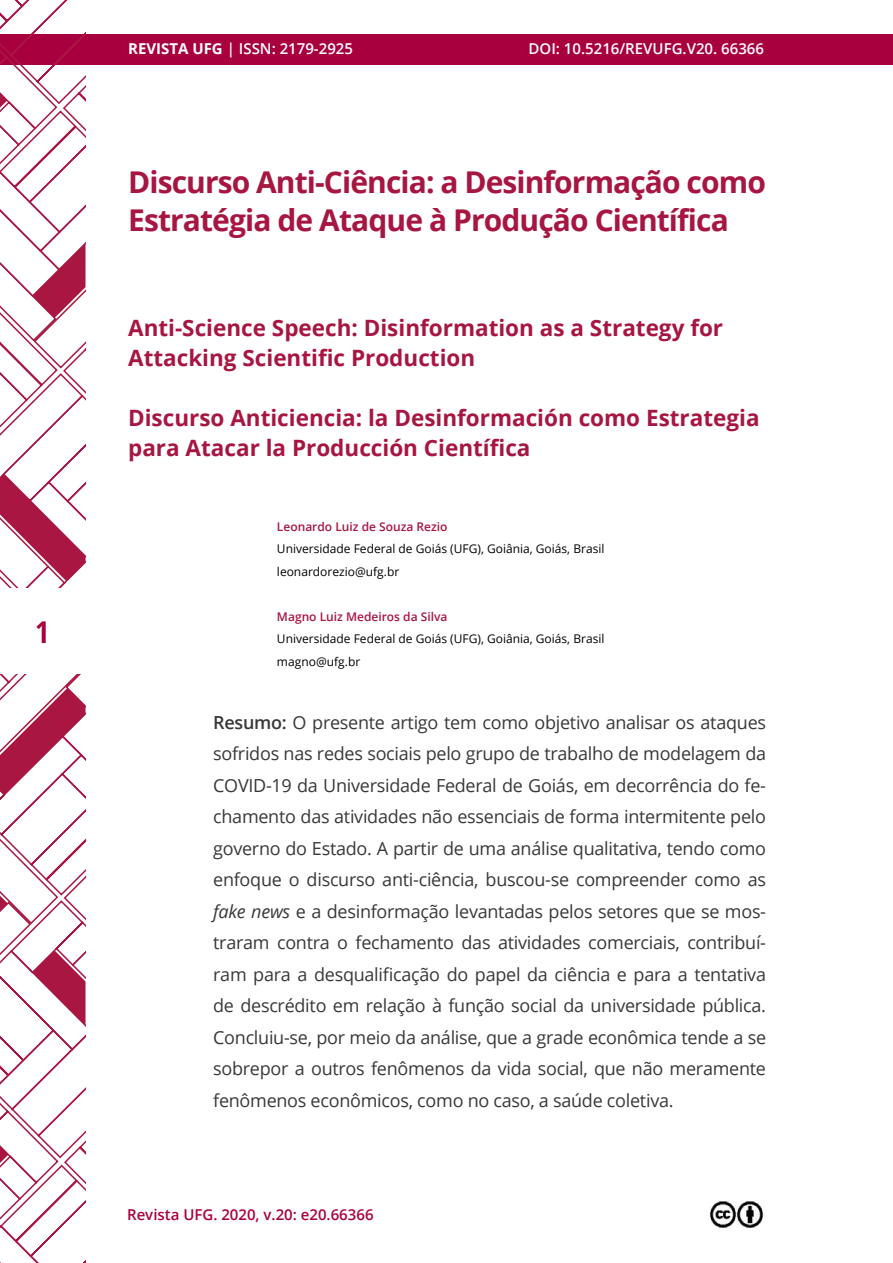
<style>
.page{position:relative;width:893px;height:1263px;background:#fff}
.page>*{position:absolute;margin:0;border:0;box-sizing:border-box;transform-origin:0 0}
.t1{font:700 30px/37.5px "Open Sans";letter-spacing:-.03em;color:#a71641}
.t2{font:700 30px "Open Sans Condensed";color:#a8003e}
.t3{font:700 22.5px/30px "Open Sans";color:#a71641}
.t4{font:18px/31.5px "Open Sans";letter-spacing:-.015em;color:#383837;text-align:justify}
.t5{font:600 15px "Open Sans";color:#fff}
.t6{font:600 15px "Open Sans";color:#a8003e}
.t7{font:12px/22.5px "Open Sans";color:#000}
.t8{font:600 12px "Open Sans";color:#a71641}
.s1{font-weight:700}
.s2{font-weight:600}
.s3{font-style:italic}
</style>
<div class="page">
<div style="left:0;top:34px;width:893px;height:30px;background:#a8003e"></div>
<img style="left:710px;top:1202px;width:25px;height:25px">
<img style="left:735px;top:1202px;width:30px;height:25px">
<svg style="left:0;top:0;width:86px;height:1263px"></svg>
<div style="left:0;top:589px;width:91px;height:85px;background:#fff"></div>
<h1 class="t2" style="left:35px;top:611px;width:15px">1</h1>
<p class="t5" style="left:128px;top:38px;width:226px"><span class="s1">REVISTA UFG</span> | ISSN: 2179-2925</p>
<p class="t5" style="left:528px;top:38px;width:237px">DOI: 10.5216/REVUFG.V20. 66366</p>
<h1 class="t1" style="left:128px;top:163px;width:639px">Discurso Anti-Ciência: a Desinformação como<br>Estratégia de Ataque à Produção Científica</h1>
<p class="t3" style="left:128px;top:312px;width:597px">Anti-Science Speech: Disinformation as a Strategy for<br>Attacking Scientific Production</p>
<p class="t3" style="left:128px;top:402px;width:633px">Discurso Anticiencia: la Desinformación como Estrategia para Atacar la Producción Científica</p>
<p class="t8" style="left:277px;top:518px;width:172px">Leonardo Luiz de Souza Rezio</p>
<p class="t7" style="left:277px;top:537px;width:329px">Universidade Federal de Goiás (UFG), Goiânia, Goiás, Brasil leonardorezio@ufg.br</p>
<p class="t8" style="left:277px;top:608px;width:172px">Magno Luiz Medeiros da Silva</p>
<p class="t7" style="left:277px;top:627px;width:329px">Universidade Federal de Goiás (UFG), Goiânia, Goiás, Brasil magno@ufg.br</p>
<p class="t4" style="left:213px;top:706px;width:554px"><span class="s2">Resumo:</span> O presente artigo tem como objetivo analisar os ataques sofridos nas redes sociais pelo grupo de trabalho de modelagem da COVID-19 da Universidade Federal de Goiás, em decorrência do fe&shy;chamento das atividades não essenciais de forma intermitente pelo governo do Estado. A partir de uma análise qualitativa, tendo como enfoque o discurso anti-ciência, buscou-se compreender como as <span class="s3">fake news</span> e a desinformação levantadas pelos setores que se mos&shy;traram contra o fechamento das atividades comerciais, contribuí&shy;ram para a desqualificação do papel da ciência e para a tentativa de descrédito em relação à função social da universidade pública.<br>Concluiu-se, por meio da análise, que a grade econômica tende a se sobrepor a outros fenômenos da vida social, que não meramente fenômenos econômicos, como no caso, a saúde coletiva.</p>
<p class="t6" style="left:127px;top:1204px;width:248px">Revista UFG. 2020, v.20: e20.66366</p>
</div>
